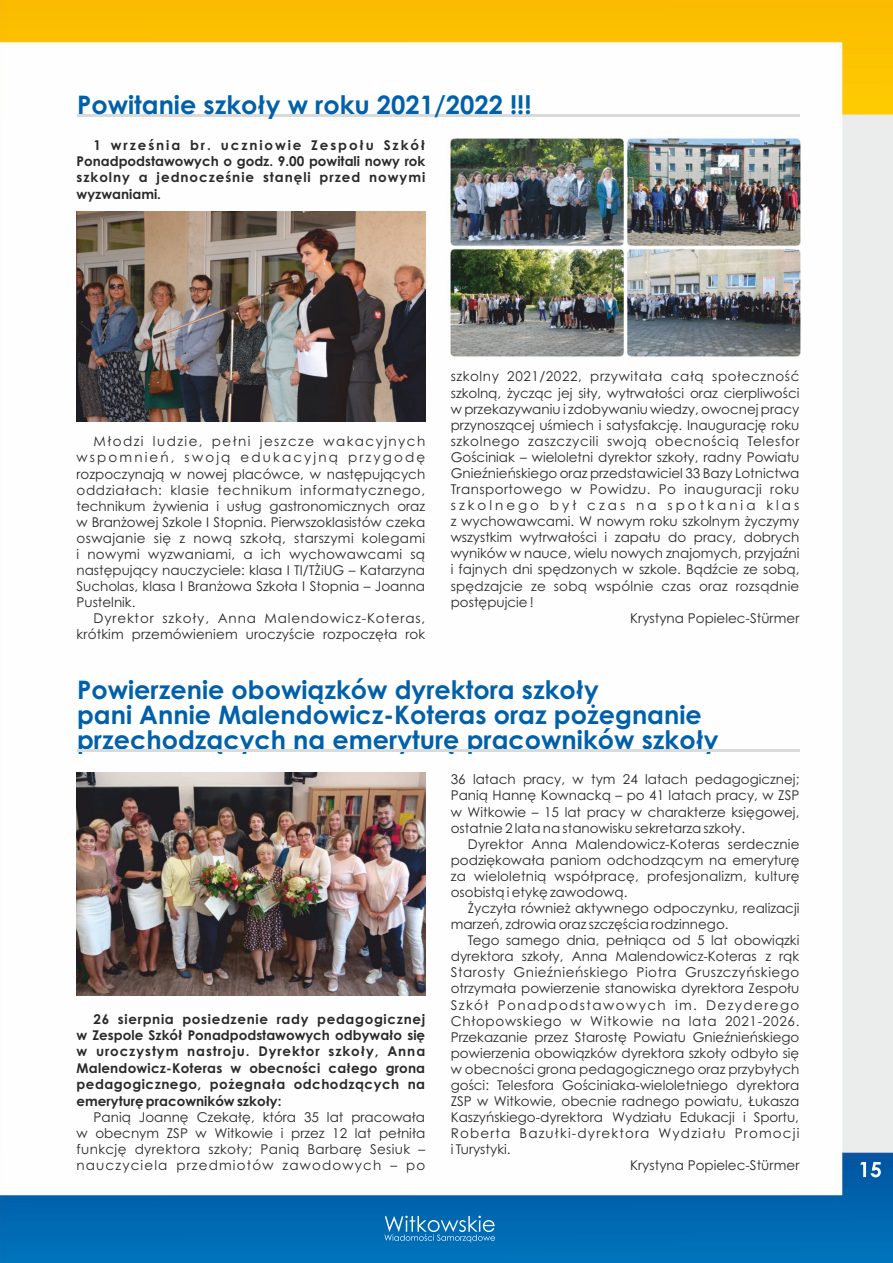
<style>
.page{position:relative;width:893px;height:1263px;background:#fff}
.page>*{position:absolute;margin:0;border:0;box-sizing:border-box;transform-origin:0 0}
.t1{font:700 25.5px/24.8px "Century Gothic";color:#0060aa}
.t2{font:13.5px/16px "Century Gothic";color:#2b2a29;text-align:justify}
.t3{font:700 13.5px/16.4px "Century Gothic";letter-spacing:.035em;color:#2b2a29;text-align:justify}
.t4{font:13.5px "Century Gothic";letter-spacing:.04em;color:#2b2a29}
.t5{font:13.5px "Century Gothic";letter-spacing:.085em;color:#2b2a29}
.t6{font:13.5px "Century Gothic";letter-spacing:.05em;color:#2b2a29}
.t7{font:13.5px "Century Gothic";letter-spacing:.105em;color:#2b2a29}
</style>
<div class="page">
<img style="left:0;top:0;width:893px;height:1263px">
<svg style="left:860px;top:1162px;width:21px;height:15px"></svg>
<svg style="left:384px;top:1216px;width:111px;height:26px;background:#3488c2"></svg>
<hr style="left:77px;top:114px;width:723px;height:2px;background:#d9dada">
<hr style="left:77px;top:749px;width:722px;height:3px;background:#d9dada">
<img style="left:77px;top:211px;width:348px;height:210px">
<img style="left:447px;top:135px;width:356px;height:225px">
<img style="left:77px;top:772px;width:348px;height:224px">
<h1 class="t1" style="left:77px;top:94px;width:456px">Powitanie szkoły w roku 2021/2022 !!!</h1>
<p class="t3" style="left:77px;top:138px;width:350px;text-indent:17px">1 września br. uczniowie Zespołu Szkół Ponadpodstawowych o godz. 9.00 powitali nowy rok szkolny a jednocześnie stanęli przed nowymi wyzwaniami.</p>
<p class="t2" style="left:77px;top:435px;width:350px;text-indent:17px">Młodzi ludzie, pełni jeszcze wakacyjnych wspomnień, swoją edukacyjną przygodę rozpoczynają w nowej placówce, w następujących oddziałach: klasie technikum informatycznego, technikum żywienia i usług gastronomicznych oraz w Branżowej Szkole I Stopnia. Pierwszoklasistów czeka oswajanie się z nową szkołą, starszymi kolegami i nowymi wyzwaniami, a ich wychowawcami są następujący nauczyciele: klasa I TI/TŻiUG – Katarzyna Sucholas, klasa I Branżowa Szkoła I Stopnia – Joanna Pustelnik.</p>
<p class="t2" style="left:77px;top:612px;width:350px;text-align:right">Dyrektor szkoły, Anna Malendowicz-Koteras, krótkim przemówieniem uroczyście rozpoczęła rok</p>
<p class="t2" style="left:451px;top:370px;width:350px">szkolny 2021/2022, przywitała całą społeczność szkolną, życząc jej siły, wytrwałości oraz cierpliwości w przekazywaniu i zdobywaniu wiedzy, owocnej pracy przynoszącej uśmiech i satysfakcję. Inaugurację roku szkolnego zaszczycili swoją obecnością Telesfor Gościniak – wieloletni dyrektor szkoły, radny Powiatu Gnieźnieńskiego oraz przedstawiciel 33 Bazy Lotnictwa Transportowego w Powidzu. Po inauguracji roku szkolnego był czas na spotkania klas z wychowawcami. W nowym roku szkolnym życzymy wszystkim wytrwałości i zapału do pracy, dobrych wyników w nauce, wielu nowych znajomych, przyjaźni i fajnych dni spędzonych w szkole. Bądźcie ze sobą, spędzajcie ze sobą wspólnie czas oraz rozsądnie postępujcie !</p>
<p class="t2" style="left:630px;top:611px;width:171px">Krystyna Popielec-Stürmer</p>
<h1 class="t1" style="left:77px;top:680px;width:643px">Powierzenie obowiązków dyrektora szkoły<br>pani Annie Malendowicz-Koteras oraz pożegnanie przechodzących na emeryturę pracowników szkoły</h1>
<p class="t3" style="left:77px;top:1012px;width:350px;text-indent:17px">26 sierpnia posiedzenie rady pedagogicznej w Zespole Szkół Ponadpodstawowych odbywało się w uroczystym nastroju. Dyrektor szkoły, Anna Malendowicz-Koteras w obecności całego grona pedagogicznego, pożegnała odchodzących na emeryturę pracowników szkoły:</p>
<p class="t2" style="left:77px;top:1110px;width:350px;text-indent:17px">Panią Joannę Czekałę, która 35 lat pracowała w obecnym ZSP w Witkowie i przez 12 lat pełniła funkcję dyrektora szkoły; Panią Barbarę Sesiuk – nauczyciela przedmiotów zawodowych – po</p>
<p class="t2" style="left:451px;top:773px;width:350px">36 latach pracy, w tym 24 latach pedagogicznej; Panią Hannę Kownacką – po 41 latach pracy, w ZSP w Witkowie – 15 lat pracy w charakterze księgowej, ostatnie 2 lata na stanowisku sekretarza szkoły.</p>
<p class="t2" style="left:451px;top:837px;width:350px;text-indent:17px">Dyrektor Anna Malendowicz-Koteras serdecznie podziękowała paniom odchodzącym na emeryturę za wieloletnią współpracę, profesjonalizm, kulturę osobistą i etykę zawodową.</p>
<p class="t2" style="left:451px;top:901px;width:350px;text-indent:17px">Życzyła również aktywnego odpoczynku, realizacji marzeń, zdrowia oraz szczęścia rodzinnego.</p>
<p class="t2" style="left:468px;top:933px;width:333px">Tego samego dnia, pełniąca od 5 lat obowiązki</p>
<p class="t2" style="left:451px;top:950px;width:350px">dyrektora szkoły, Anna Malendowicz-Koteras z rąk</p>
<p class="t4" style="left:451px;top:967px;width:350px">Starosty Gnieźnieńskiego Piotra Gruszczyńskiego</p>
<p class="t2" style="left:451px;top:982px;width:350px">otrzymała powierzenie stanowiska dyrektora Zespołu</p>
<p class="t7" style="left:451px;top:999px;width:350px">Szkół Ponadpodstawowych im. Dezyderego</p>
<p class="t6" style="left:451px;top:1015px;width:350px">Chłopowskiego w Witkowie na lata 2021-2026.</p>
<p class="t2" style="left:451px;top:1030px;width:350px">Przekazanie przez Starostę Powiatu Gnieźnieńskiego</p>
<p class="t2" style="left:451px;top:1046px;width:350px">powierzenia obowiązków dyrektora szkoły odbyło się</p>
<p class="t2" style="left:451px;top:1062px;width:350px">w obecności grona pedagogicznego oraz przybyłych</p>
<p class="t2" style="left:451px;top:1078px;width:350px">gości: Telesfora Gościniaka-wieloletniego dyrektora</p>
<p class="t2" style="left:451px;top:1094px;width:350px">ZSP w Witkowie, obecnie radnego powiatu, Łukasza</p>
<p class="t2" style="left:451px;top:1110px;width:350px">Kaszyńskiego-dyrektora Wydziału Edukacji i Sportu,</p>
<p class="t5" style="left:451px;top:1128px;width:350px">Roberta Bazułki-dyrektora Wydziału Promocji</p>
<p class="t2" style="left:451px;top:1142px;width:61px">i Turystyki.</p>
<p class="t2" style="left:630px;top:1159px;width:171px">Krystyna Popielec-Stürmer</p>
</div>
